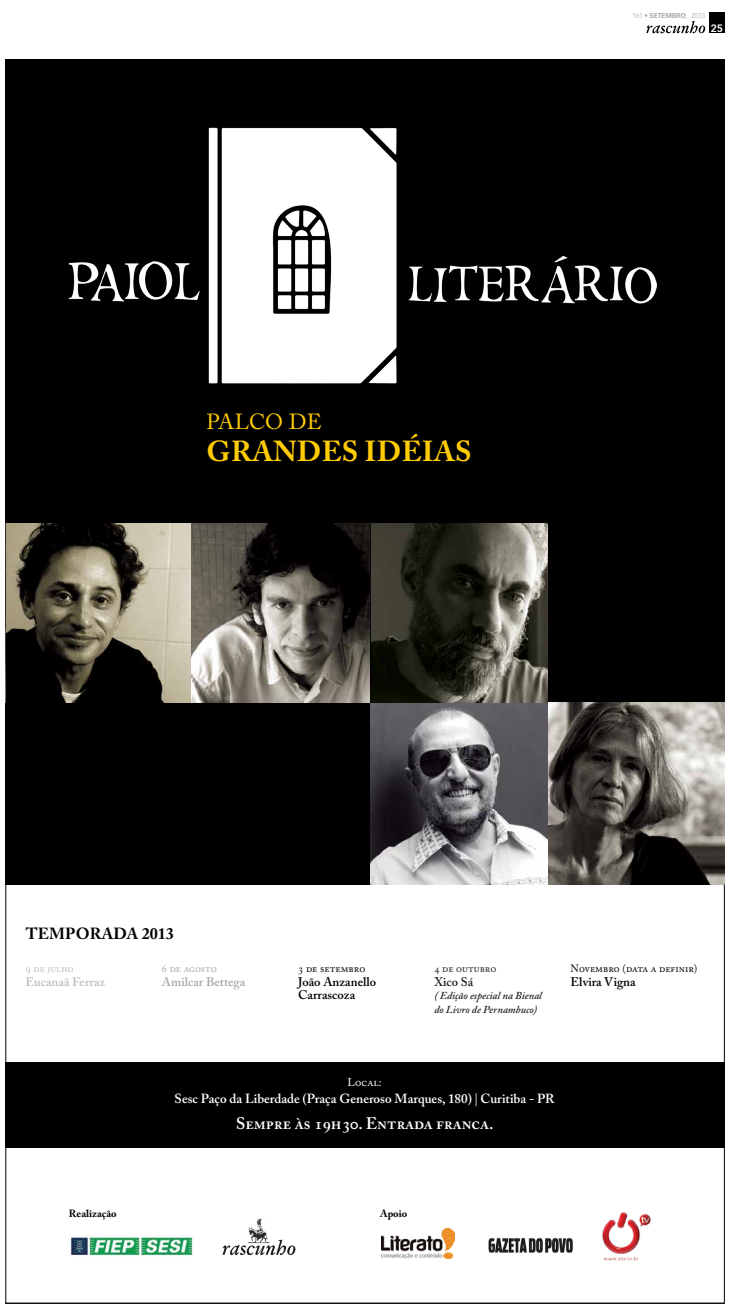
<style>
.page{position:relative;width:737px;height:1308px;background:#fff}
.page>*{position:absolute;margin:0;border:0;box-sizing:border-box;transform-origin:0 0}
.t1{font:700 28.7px "Adobe Caslon Pro";letter-spacing:.015em;color:#ffcb05}
.t2{font:21.79px "Adobe Caslon Pro";color:#ffcb05}
.t3{font:600 16.62px "Adobe Caslon Pro";color:#fff}
.t4{font:700 16.01px "Adobe Caslon Pro";color:#000}
.t5{font:600 13.12px "Adobe Caslon Pro";color:#fff}
.t6{font:600 12.51px/13.5px "Adobe Caslon Pro";color:#000}
.t7{font:600 12.51px "Adobe Caslon Pro";color:#a7a9ac}
.t8{font:600 12.51px "Adobe Caslon Pro";color:#bcbec0}
.t9{font:600 12.51px "Adobe Caslon Pro";color:#222}
.t10{font:11.38px "Adobe Caslon Pro";color:#fff}
.t11{font:italic 600 10.59px/13.5px "Adobe Caslon Pro";color:#222}
.t12{font:10.59px "Adobe Caslon Pro";color:#000}
.t13{font:10.59px "Adobe Caslon Pro";color:#222}
.t14{font:10.59px "Adobe Caslon Pro";color:#a7a9ac}
.t15{font:10.59px "Adobe Caslon Pro";letter-spacing:-.01em;color:#bcbec0}
.t16{font:700 10.5px "Vectora LT Std";color:#fff}
.t17{font:700 10.41px "Adobe Caslon Pro";color:#000}
.t18{font:700 7px "Vectora LT Std";letter-spacing:-.02em;color:#a7a9ac}
.s1{font-weight:300}
.s2{font-family:"Vectora LT Std";font-weight:300}
</style>
<div class="page">
<hr style="left:5px;top:1302px;width:719px;height:1px;background:#000">
<div style="left:709px;top:12px;width:15px;height:21px;background:#000"></div>
<svg style="left:646px;top:21px;width:59px;height:12px"></svg>
<div style="left:5px;top:59px;width:719px;height:825px;background:#000"></div>
<div style="left:5px;top:1062px;width:719px;height:85px;background:#000"></div>
<img style="left:69px;top:128px;width:587px;height:255px">
<img style="left:6px;top:523px;width:541px;height:179px">
<img style="left:370px;top:702px;width:354px;height:182px">
<img style="left:70px;top:1235px;width:123px;height:20px">
<img style="left:222px;top:1218px;width:74px;height:38px">
<img style="left:382px;top:1228px;width:72px;height:29px">
<img style="left:488px;top:1237px;width:85px;height:16px">
<img style="left:602px;top:1212px;width:49px;height:49px">
<h2 class="t2" style="left:206px;top:409px;width:117px">palco de</h2>
<h1 class="t1" style="left:206px;top:434px;width:267px">GRANDES IDÉIAS</h1>
<p class="t18" style="left:632px;top:11px;width:74px"><span class="s1">161 •</span> SETEMBRO_ <span class="s1">2013</span></p>
<p class="t16" style="left:710px;top:22px;width:14px">25</p>
<p class="t4" style="left:26px;top:924px;width:150px">TEMPORADA 2013</p>
<p class="t15" style="left:26px;top:962px;width:50px">9 de julho</p>
<p class="t8" style="left:26px;top:974px;width:81px">Eucanaã Ferraz</p>
<p class="t14" style="left:162px;top:962px;width:57px">6 de agosto</p>
<p class="t7" style="left:162px;top:974px;width:85px">Amilcar Bettega</p>
<p class="t12" style="left:298px;top:962px;width:69px">3 de setembro</p>
<p class="t6" style="left:298px;top:974px;width:80px">João Anzanello<br>Carrascoza</p>
<p class="t13" style="left:434px;top:962px;width:63px">4 de outubro</p>
<p class="t9" style="left:434px;top:974px;width:40px">Xico Sá</p>
<p class="t11" style="left:434px;top:988px;width:109px">( Edição especial na Bienal do Livro de Pernambuco)</p>
<p class="t12" style="left:570px;top:962px;width:128px">Novembro (data a definir)</p>
<p class="t6" style="left:570px;top:974px;width:67px">Elvira Vigna</p>
<p class="t10" style="left:348px;top:1075px;width:35px">Local:</p>
<p class="t5" style="left:175px;top:1090px;width:381px">Sesc Paço da Liberdade (Praça Generoso Marques, 180) <span class="s2">|</span> Curitiba - PR</p>
<p class="t3" style="left:236px;top:1113px;width:259px">Sempre às 19h30. Entrada franca.</p>
<p class="t17" style="left:69px;top:1207px;width:49px">REALIZAÇÃO</p>
<p class="t17" style="left:380px;top:1207px;width:29px">APOIO</p>
</div>
